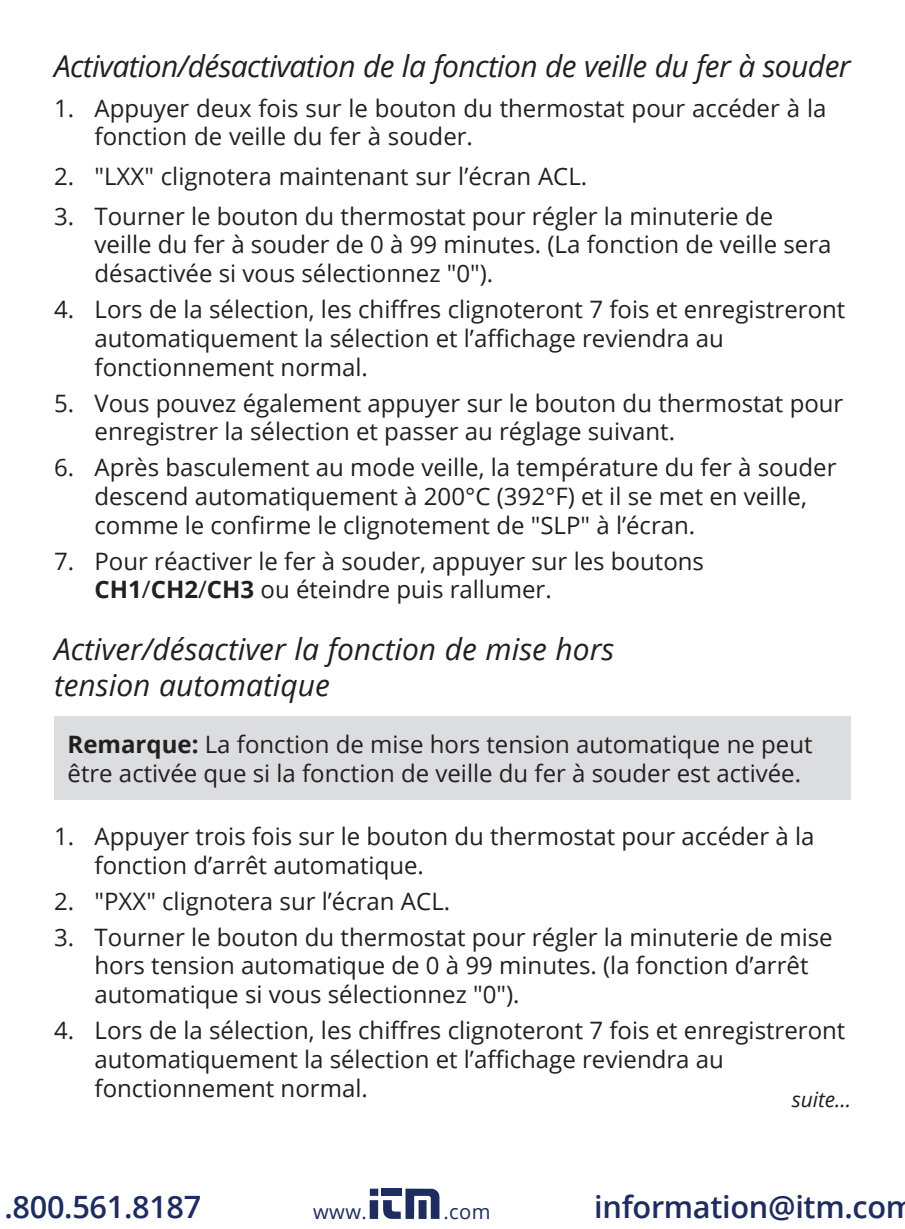
<style>
.page{position:relative;width:905px;height:1229px;background:#fff}
.page>*{position:absolute;margin:0;border:0;box-sizing:border-box;transform-origin:0 0}
.t1{font:600 30.6px "Open Sans";letter-spacing:-.01em;color:#1e2c5f}
.t2{font:italic 30px "Open Sans";letter-spacing:-.02em;color:#231f20}
.t3{font:italic 30px/36px "Open Sans";color:#231f20}
.t4{font:24px/28.8px "Open Sans";color:#231f20}
.t5{font:italic 21px "Open Sans";color:#231f20}
.t6{font:20.1px "Open Sans";letter-spacing:.02em;color:#1e2c5f}
.s1{font-weight:700}
</style>
<div class="page">
<div style="left:54px;top:716px;width:796px;height:83px;background:#dcdddf"></div>
<div style="left:370px;top:1188px;width:8px;height:7px;background:#1e2c5f"></div>
<div style="left:369px;top:1200px;width:9px;height:18px;background:#1e2c5f"></div>
<svg style="left:382px;top:1188px;width:57px;height:30px"></svg>
<p class="t2" style="left:54px;top:46px;width:798px">Activation/désactivation de la fonction de veille du fer à souder</p>
<p class="t4" style="left:94px;top:93px;width:733px;text-indent:-40px">1. Appuyer deux fois sur le bouton du thermostat pour accéder à la fonction de veille du fer à souder.</p>
<p class="t4" style="left:54px;top:161px;width:534px">2. "LXX" clignotera maintenant sur l’écran ACL.</p>
<p class="t4" style="left:94px;top:201px;width:738px;text-indent:-40px">3. Tourner le bouton du thermostat pour régler la minuterie de veille du fer à souder de 0 à 99 minutes. (La fonction de veille sera désactivée si vous sélectionnez "0").</p>
<p class="t4" style="left:94px;top:294px;width:752px;text-indent:-40px">4. Lors de la sélection, les chiffres clignoteront 7 fois et enregistreront automatiquement la sélection et l’affichage reviendra au fonctionnement normal.</p>
<p class="t4" style="left:94px;top:388px;width:750px;text-indent:-40px">5. Vous pouvez également appuyer sur le bouton du thermostat pour enregistrer la sélection et passer au réglage suivant.</p>
<p class="t4" style="left:94px;top:452px;width:743px;text-indent:-40px">6. Après basculement au mode veille, la température du fer à souder descend automatiquement à 200°C (392°F) et il se met en veille, comme le confirme le clignotement de "SLP" à l’écran.</p>
<p class="t4" style="left:94px;top:546px;width:611px;text-indent:-40px">7. Pour réactiver le fer à souder, appuyer sur les boutons<br><span class="s1">CH1</span>/<span class="s1">CH2</span>/<span class="s1">CH3</span> ou éteindre puis rallumer.</p>
<p class="t3" style="left:54px;top:630px;width:562px">Activer/désactiver la fonction de mise hors tension automatique</p>
<p class="t4" style="left:68px;top:729px;width:746px"><span class="s1">Remarque:</span> La fonction de mise hors tension automatique ne peut être activée que si la fonction de veille du fer à souder est activée.</p>
<p class="t4" style="left:94px;top:821px;width:721px;text-indent:-40px">1. Appuyer trois fois sur le bouton du thermostat pour accéder à la fonction d’arrêt automatique.</p>
<p class="t4" style="left:54px;top:886px;width:397px">2. "PXX" clignotera sur l’écran ACL.</p>
<p class="t4" style="left:94px;top:921px;width:739px;text-indent:-40px">3. Tourner le bouton du thermostat pour régler la minuterie de mise hors tension automatique de 0 à 99 minutes. (la fonction d’arrêt automatique si vous sélectionnez "0").</p>
<p class="t4" style="left:94px;top:1015px;width:752px;text-indent:-40px">4. Lors de la sélection, les chiffres clignoteront 7 fois et enregistreront automatiquement la sélection et l’affichage reviendra au fonctionnement normal.</p>
<p class="t5" style="left:791px;top:1084px;width:61px">suite...</p>
<p class="t1" style="left:4px;top:1186px;width:198px">.800.561.8187</p>
<p class="t6" style="left:313px;top:1198px;width:55px">www.</p>
<p class="t6" style="left:443px;top:1198px;width:49px">.com</p>
<p class="t1" style="left:594px;top:1186px;width:322px">information@itm.com</p>
</div>
